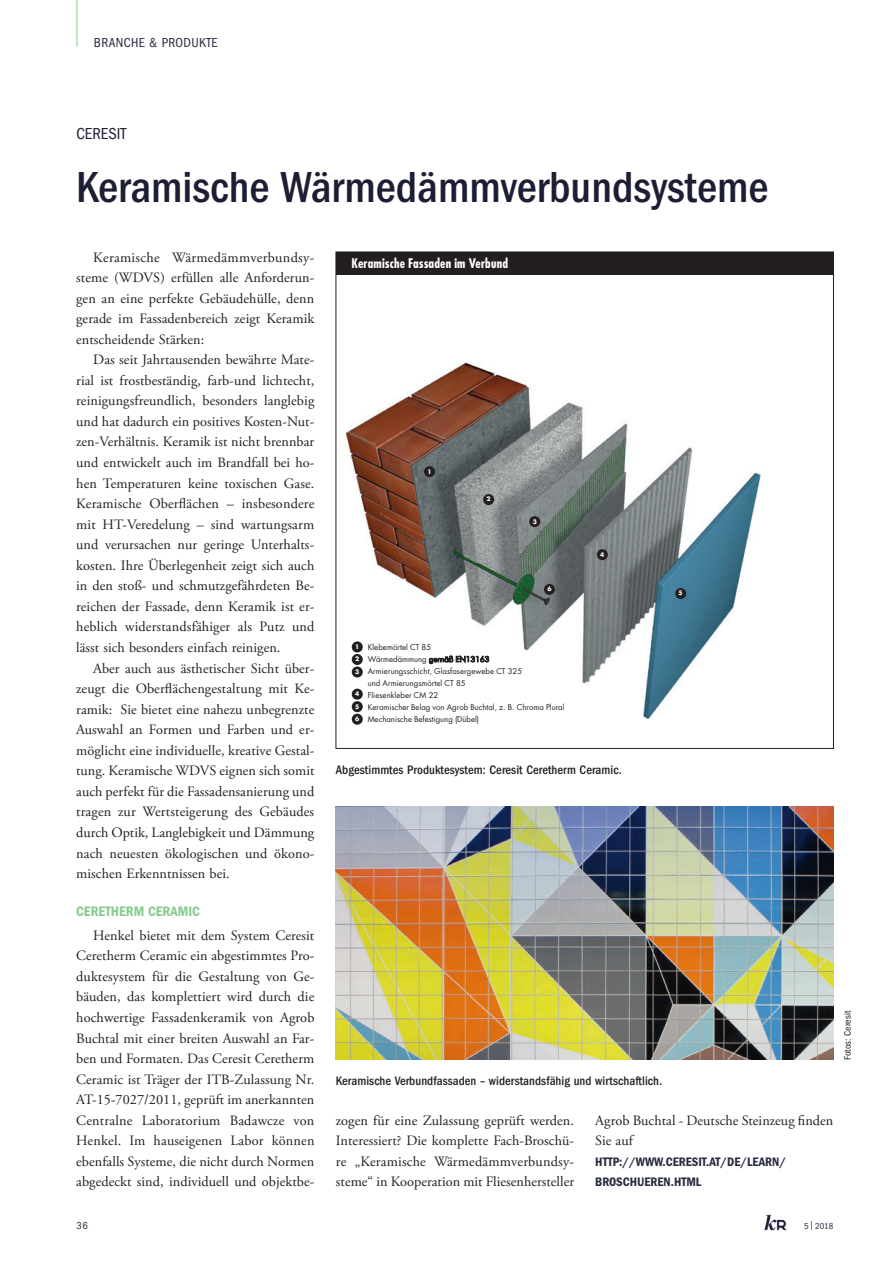
<style>
.page{position:relative;width:893px;height:1263px;background:#fff}
.page>*{position:absolute;margin:0;border:0;box-sizing:border-box;transform-origin:0 0}
.Head_30{font:500 condensed 45px "ITC Franklin Gothic Std";color:#1d1e33}
.Head_over{font:condensed 16.5px "ITC Franklin Gothic Std";color:#1d1e33}
.A_Fließtext{font:14.25px/20.5px "Adobe Garamond Pro";letter-spacing:.005em;color:#231f20;text-align:justify}
.fl_Zwischentitel_grü{font:14.25px "ITC Franklin Gothic Std Dm Cd";color:#88cb90}
.t1{font:condensed 13.5px "ITC Franklin Gothic Std";letter-spacing:.03em;color:#282a40}
.t2{font:700 condensed 12.9px "Futura Std";letter-spacing:.015em;color:#fff}
.Bildtext{font:500 condensed 12.75px "ITC Franklin Gothic Std";letter-spacing:.005em;color:#231f20}
.A_www{font:12.75px/20.5px "ITC Franklin Gothic Std Dm Cd";color:#282a40}
.t3{font:condensed 10.5px "ITC Franklin Gothic Std";color:#282a40}
.Bildnachweis{font:condensed 9.75px "ITC Franklin Gothic Std";letter-spacing:.005em;color:#231f20}
.t4{font:condensed 9px "ITC Franklin Gothic Std";color:#282a40}
.t5{font:7.8px/12px "Futura Std";letter-spacing:.01em;color:#231f20}
.t6{font:700 6px/12.5px "Futura Std";color:#fff;text-align:justify}
.s1{font-family:"Futura Bk PL"}
.s2{font-size:13.5px}
</style>
<div class="page">
<img style="left:765px;top:1214px;width:22px;height:17px">
<hr style="left:77px;top:0;width:1px;height:47px;background:#88cb90">
<img style="left:336px;top:807px;width:497px;height:253px">
<img style="left:345px;top:362px;width:418px;height:362px">
<svg style="left:429px;top:655px;width:60px;height:9px"></svg>
<div style="left:352px;top:641px;width:11px;height:11px;background:#231f20;border-radius:50%"></div>
<div style="left:352px;top:654px;width:11px;height:11px;background:#231f20;border-radius:50%"></div>
<div style="left:352px;top:666px;width:11px;height:11px;background:#231f20;border-radius:50%"></div>
<div style="left:352px;top:689px;width:11px;height:11px;background:#231f20;border-radius:50%"></div>
<div style="left:352px;top:701px;width:11px;height:11px;background:#231f20;border-radius:50%"></div>
<div style="left:352px;top:714px;width:11px;height:11px;background:#231f20;border-radius:50%"></div>
<div style="left:675px;top:588px;width:11px;height:11px;background:#231f20;border-radius:50%"></div>
<div style="left:597px;top:549px;width:11px;height:11px;background:#231f20;border-radius:50%"></div>
<div style="left:529px;top:516px;width:11px;height:11px;background:#231f20;border-radius:50%"></div>
<div style="left:544px;top:584px;width:11px;height:11px;background:#231f20;border-radius:50%"></div>
<div style="left:483px;top:494px;width:11px;height:11px;background:#231f20;border-radius:50%"></div>
<div style="left:424px;top:466px;width:11px;height:11px;background:#231f20;border-radius:50%"></div>
<div style="left:336px;top:252px;width:497px;height:22px;background:#231f20"></div>
<p class="t1" style="left:94px;top:35px;width:125px">BRANCHE &amp; PRODUKTE</p>
<p class="Head_over" style="left:76px;top:124px;width:52px">CERESIT</p>
<p class="Head_30" style="left:76px;top:162px;width:694px">Keramische Wärmedämmverbundsysteme</p>
<p class="A_Fließtext" style="left:76px;top:247px;width:240px;text-indent:17px">Keramische Wärmedämmverbundsy&shy;steme (WDVS) erfüllen alle Anforderun&shy;gen an eine perfekte Gebäudehülle, denn gerade im Fassadenbereich zeigt Keramik entscheidende Stärken:</p>
<p class="A_Fließtext" style="left:76px;top:350px;width:240px;text-indent:17px">Das seit Jahrtausenden bewährte Mate&shy;rial ist frostbeständig, farb-und lichtecht, reinigungsfreundlich, besonders langlebig und hat dadurch ein positives Kosten-Nut&shy;zen-Verhältnis. Keramik ist nicht brennbar und entwickelt auch im Brandfall bei ho&shy;hen Temperaturen keine toxischen Gase.<br>Keramische Oberflächen – insbesondere mit HT-Veredelung – sind wartungsarm und verursachen nur geringe Unterhalts&shy;kosten. Ihre Überlegenheit zeigt sich auch in den stoß- und schmutzgefährdeten Be&shy;reichen der Fassade, denn Keramik ist er&shy;heblich widerstandsfähiger als Putz und lässt sich besonders einfach reinigen.</p>
<p class="A_Fließtext" style="left:76px;top:658px;width:240px;text-indent:17px">Aber auch aus ästhetischer Sicht über&shy;zeugt die Oberflächengestaltung mit Ke&shy;ramik: Sie bietet eine nahezu unbegrenzte Auswahl an Formen und Farben und er&shy;möglicht eine individuelle, kreative Gestal&shy;tung. Keramische WDVS eignen sich somit auch perfekt für die Fassadensanierung und tragen zur Wertsteigerung des Gebäudes durch Optik, Langlebigkeit und Dämmung nach neuesten ökologischen und ökono&shy;mischen Erkenntnissen bei.</p>
<p class="fl_Zwischentitel_grü" style="left:76px;top:903px;width:125px">CERETHERM CERAMIC</p>
<p class="A_Fließtext" style="left:76px;top:925px;width:240px;text-indent:17px">Henkel bietet mit dem System Ceresit Ceretherm Ceramic ein abgestimmtes Pro&shy;duktesystem für die Gestaltung von Ge&shy;bäuden, das komplettiert wird durch die hochwertige Fassadenkeramik von Agrob Buchtal mit einer breiten Auswahl an Far&shy;ben und Formaten. Das Ceresit Ceretherm Ceramic ist Träger der ITB-Zulassung Nr.<br>AT-15-7027/2011, geprüft im anerkannten Centralne Laboratorium Badawcze von Henkel. Im hauseigenen Labor können ebenfalls Systeme, die nicht durch Normen abgedeckt sind, individuell und objektbe-</p>
<p class="t2" style="left:352px;top:256px;width:158px">Keramische Fassaden im Verbund</p>
<p class="t6" style="left:427px;top:465px;width:6px">1</p>
<p class="t6" style="left:487px;top:493px;width:6px">2</p>
<p class="t6" style="left:533px;top:515px;width:6px">3</p>
<p class="t6" style="left:547px;top:583px;width:6px">6</p>
<p class="t6" style="left:355px;top:640px;width:6px">1<br>2<br>3</p>
<p class="t6" style="left:355px;top:687px;width:6px">4<br>5<br>6</p>
<p class="t5" style="left:368px;top:641px;width:198px">Klebemörtel CT 85<br>Wärmedämmung <span class="s1">gemäß EN13163<br></span>Armierungsschicht, Glasfasergewebe CT 325<br>und Armierungsmörtel CT 85<br>Fliesenkleber CM 22<br>Keramischer Belag von Agrob Buchtal, z. B. Chroma Plural<br>Mechanische Befestigung (Dübel)</p>
<p class="t6" style="left:600px;top:548px;width:6px">4</p>
<p class="Bildtext" style="left:336px;top:763px;width:287px">Abgestimmtes Produktesystem: Ceresit Ceretherm Ceramic.</p>
<p class="t6" style="left:679px;top:587px;width:6px">5</p>
<p class="Bildtext" style="left:336px;top:1073px;width:328px">Keramische Verbundfassaden – widerstandsfähig und wirtschaftlich.</p>
<p class="A_Fließtext" style="left:336px;top:1110px;width:240px">zogen für eine Zulassung geprüft werden.<br>Interessiert? Die komplette Fach-Broschü&shy;re „Keramische Wärmedämmverbundsy&shy;steme“ in Kooperation mit Fliesenhersteller</p>
<p class="A_Fließtext" style="left:595px;top:1110px;width:240px">Agrob Buchtal - Deutsche Steinzeug finden<br>Sie auf</p>
<p class="A_www" style="left:595px;top:1151px;width:192px">HTTP://WWW.CERESIT.AT/DE/LEARN/<br>BROSCHUEREN.HTML</p>
<p class="Bildnachweis" style="left:842px;top:1060px;width:51px;rotate:-90deg">Fotos: Ceresit</p>
<p class="t3" style="left:77px;top:1219px;width:13px">36</p>
<p class="t4" style="left:804px;top:1221px;width:31px">5 <span class="s2">l</span> 2018</p>
</div>
